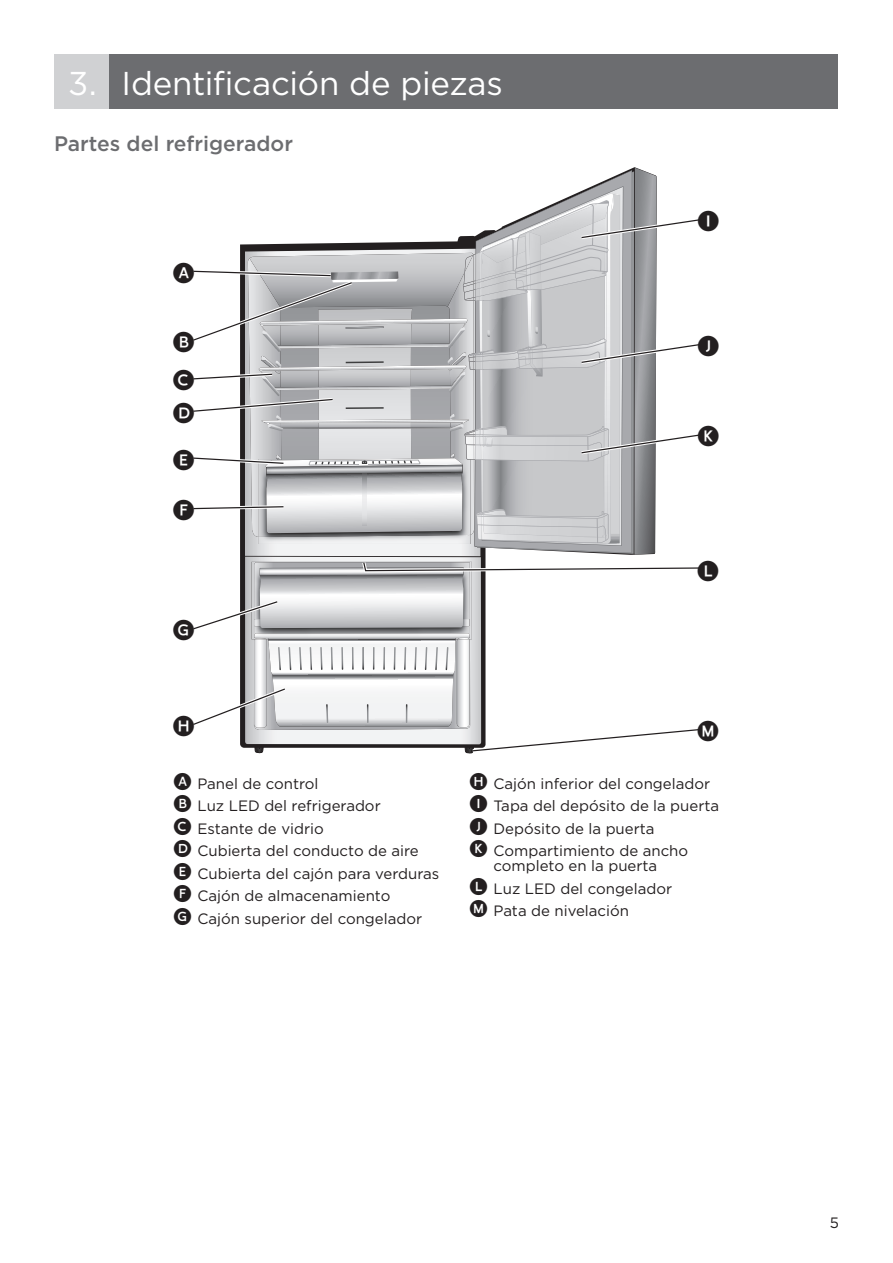
<style>
.page{position:relative;width:893px;height:1263px;background:#fff}
.page>*{position:absolute;margin:0;border:0;box-sizing:border-box;transform-origin:0 0}
.t1{font:33px "Gotham";letter-spacing:-.01em;color:#fff}
.t2{font:27px/50.4px "LTC Circled Caps Filled";color:#231f20}
.t3{font:500 21px "Gotham";color:#6c6d70}
.t4{font:15px/22.5px "Gotham";color:#231f20}
.s1{font-family:"LTC Circled Caps Filled";font-size:22.5px}
</style>
<div class="page">
<div style="left:108px;top:54px;width:729px;height:54px;background:#6c6d70"></div>
<div style="left:54px;top:54px;width:54px;height:54px;background:#d0d1d3"></div>
<svg style="left:193px;top:168px;width:508px;height:586px"></svg>
<h1 class="t1" style="left:68px;top:66px;width:436px">3. Identificación de piezas</h1>
<h3 class="t3" style="left:54px;top:132px;width:240px">Partes del refrigerador</h3>
<h2 class="t2" style="left:173px;top:247px;width:23px">A</h2>
<h2 class="t2" style="left:173px;top:316px;width:23px">B</h2>
<h2 class="t2" style="left:173px;top:364px;width:23px;line-height:32.4px">C<br>D</h2>
<h2 class="t2" style="left:173px;top:434px;width:23px">E<br>F</h2>
<h2 class="t2" style="left:173px;top:605px;width:23px">G</h2>
<h2 class="t2" style="left:173px;top:700px;width:23px">H</h2>
<h2 class="t2" style="left:698px;top:196px;width:23px">I</h2>
<h2 class="t2" style="left:698px;top:320px;width:23px">J</h2>
<h2 class="t2" style="left:698px;top:411px;width:23px">K</h2>
<h2 class="t2" style="left:697px;top:545px;width:23px">L</h2>
<h2 class="t2" style="left:697px;top:706px;width:23px">M</h2>
<p class="t4" style="left:174px;top:772px;width:267px"><span class="s1">A</span> Panel de control<br><span class="s1">B</span> Luz LED del refrigerador<br><span class="s1">C</span> Estante de vidrio<br><span class="s1">D</span> Cubierta del conducto de aire<br><span class="s1">E</span> Cubierta del cajón para verduras<br><span class="s1">F</span> Cajón de almacenamiento<br><span class="s1">G</span> Cajón superior del congelador</p>
<p class="t4" style="left:470px;top:772px;width:251px"><span class="s1">H</span> Cajón inferior del congelador<br><span class="s1">I</span> Tapa del depósito de la puerta<br><span class="s1">J</span> Depósito de la puerta<br><span class="s1">K</span> Compartimiento de ancho</p>
<p class="t4" style="left:470px;top:854px;width:204px;text-indent:24px">completo en la puerta<br><span class="s1">L</span> Luz LED del congelador<br><span class="s1">M</span> Pata de nivelación</p>
<p class="t4" style="left:830px;top:1211px;width:11px">5</p>
</div>
